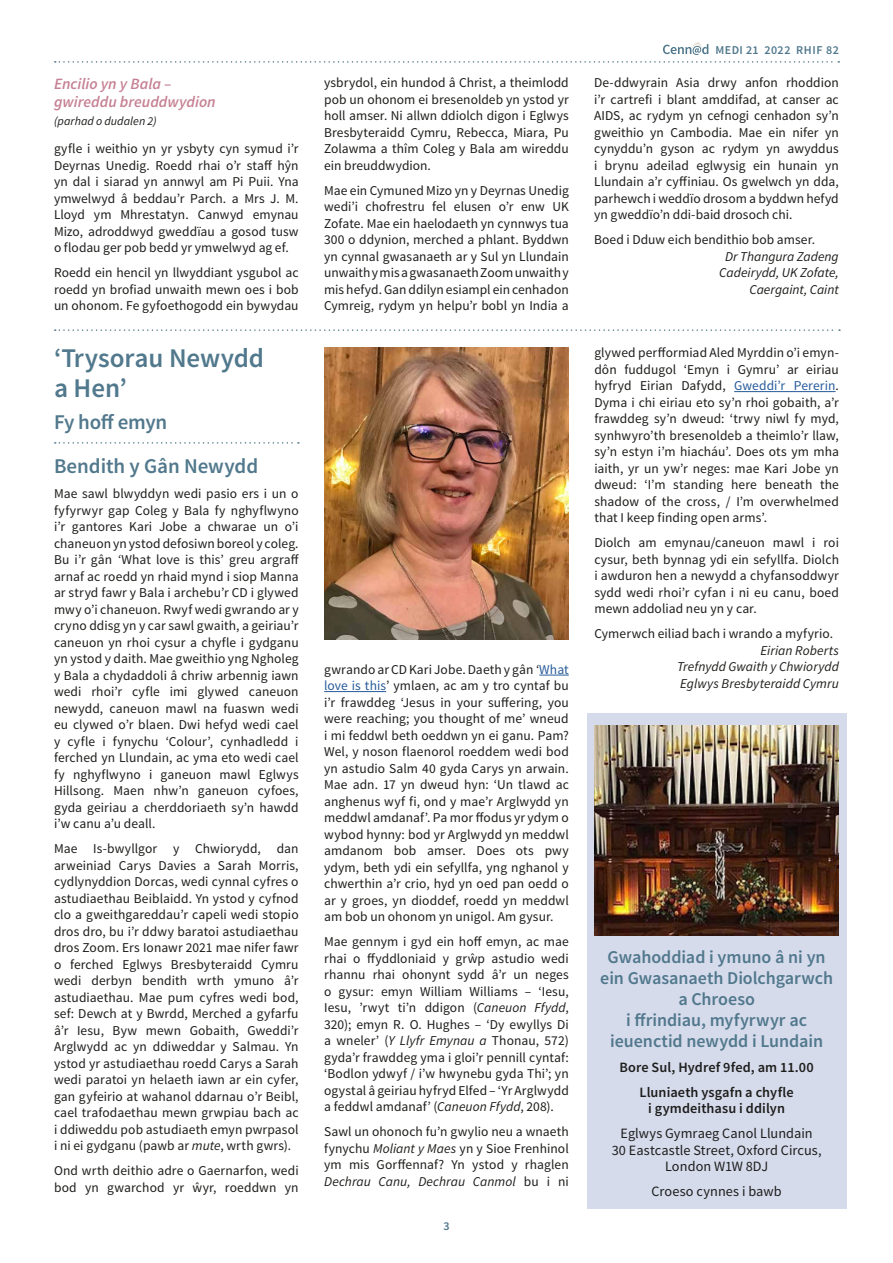
<style>
.page{position:relative;width:893px;height:1263px;background:#fff}
.page>*{position:absolute;margin:0;border:0;box-sizing:border-box;transform-origin:0 0}
.t1{font:600 27px/30px "Source Sans Pro";letter-spacing:-.005em;color:#51788c}
.t2{font:600 21px "Source Sans Pro";letter-spacing:-.005em;color:#51788c}
.t3{font:600 18px/21px "Source Sans Pro";letter-spacing:-.005em;color:#51788c;text-align:center}
.t4{font:italic 600 15.75px/18px "Source Sans Pro";color:#c68194}
.t5{font:14.25px/16.5px "Source Sans Pro";letter-spacing:.005em;color:#1d1d1b;text-align:center}
.t6{font:600 14.25px/25px "Source Sans Pro";letter-spacing:.005em;color:#1d1d1b;text-align:center}
.t7{font:13.5px/16.5px "Source Sans Pro";letter-spacing:.005em;color:#1d1d1b;text-align:justify}
.t8{font:italic 13.5px/16.5px "Source Sans Pro";color:#1d1d1b;text-align:justify}
.t9{font:600 12px "Source Sans Pro";letter-spacing:.04em;color:#51788c}
.t10{font:italic 12px "Source Sans Pro";letter-spacing:.005em;color:#1d1d1b}
.s1{font-style:italic}
.s2{color:#275b9b}
</style>
<div class="page">
<svg style="left:663px;top:42px;width:45px;height:13px"></svg>
<svg style="left:55px;top:61px;width:784px;height:2px"></svg>
<svg style="left:55px;top:329px;width:785px;height:2px"></svg>
<svg style="left:55px;top:442px;width:244px;height:2px"></svg>
<hr style="left:539px;top:675px;width:30px;height:1px;background:#275b9b">
<hr style="left:324px;top:691px;width:62px;height:1px;background:#275b9b">
<hr style="left:734px;top:391px;width:102px;height:1px;background:#275b9b">
<img style="left:324px;top:347px;width:245px;height:292px">
<div style="left:587px;top:713px;width:259px;height:496px;background:#d6dbec"></div>
<img style="left:594px;top:725px;width:245px;height:211px">
<p class="t4" style="left:54px;top:75px;width:163px">Encilio yn y Bala – gwireddu breuddwydion</p>
<p class="t10" style="left:54px;top:114px;width:104px">(parhad o dudalen 2)</p>
<p class="t7" style="left:54px;top:141px;width:246px">gyfle i weithio yn yr ysbyty cyn symud i’r Deyrnas Unedig. Roedd rhai o’r staff hŷn yn dal i siarad yn annwyl am Pi Puii. Yna ymwelwyd â beddau’r Parch. a Mrs J. M.<br>Lloyd ym Mhrestatyn. Canwyd emynau Mizo, adroddwyd gweddïau a gosod tusw o flodau ger pob bedd yr ymwelwyd ag ef.</p>
<p class="t7" style="left:54px;top:265px;width:246px">Roedd ein hencil yn llwyddiant ysgubol ac roedd yn brofiad unwaith mewn oes i bob un ohonom. Fe gyfoethogodd ein bywydau</p>
<h1 class="t1" style="left:54px;top:344px;width:212px">‘Trysorau Newydd a Hen’</h1>
<h2 class="t2" style="left:54px;top:408px;width:115px">Fy hoff emyn</h2>
<h2 class="t2" style="left:54px;top:453px;width:206px">Bendith y Gân Newydd</h2>
<p class="t7" style="left:54px;top:486px;width:247px">Mae sawl blwyddyn wedi pasio ers i un o fyfyrwyr gap Coleg y Bala fy nghyflwyno i’r gantores Kari Jobe a chwarae un o’i chaneuon yn ystod defosiwn boreol y coleg.<br>Bu i’r gân <span class="s1">‘</span>What love is this’ greu argraff arnaf ac roedd yn rhaid mynd i siop Manna ar stryd fawr y Bala i archebu’r CD i glywed mwy o’i chaneuon. Rwyf wedi gwrando ar y cryno ddisg yn y car sawl gwaith, a geiriau’r caneuon yn rhoi cysur a chyfle i gydganu yn ystod y daith. Mae gweithio yng Ngholeg y Bala a chydaddoli â chriw arbennig iawn wedi rhoi’r cyfle imi glywed caneuon newydd, caneuon mawl na fuaswn wedi eu clywed o’r blaen. Dwi hefyd wedi cael y cyfle i fynychu ‘Colour’, cynhadledd i ferched yn Llundain, ac yma eto wedi cael fy nghyflwyno i ganeuon mawl Eglwys Hillsong. Maen nhw’n ganeuon cyfoes, gyda geiriau a cherddoriaeth sy’n hawdd i’w canu a’u deall.</p>
<p class="t7" style="left:54px;top:840px;width:246px">Mae Is-bwyllgor y Chwiorydd, dan arweiniad Carys Davies a Sarah Morris, cydlynyddion Dorcas, wedi cynnal cyfres o astudiaethau Beiblaidd. Yn ystod y cyfnod clo a gweithgareddau’r capeli wedi stopio dros dro, bu i’r ddwy baratoi astudiaethau dros Zoom. Ers Ionawr 2021 mae nifer fawr o ferched Eglwys Bresbyteraidd Cymru wedi derbyn bendith wrth ymuno â’r astudiaethau. Mae pum cyfres wedi bod, sef: Dewch at y Bwrdd, Merched a gyfarfu â’r Iesu, Byw mewn Gobaith, Gweddi’r Arglwydd ac yn ddiweddar y Salmau. Yn ystod yr astudiaethau roedd Carys a Sarah wedi paratoi yn helaeth iawn ar ein cyfer, gan gyfeirio at wahanol ddarnau o’r Beibl, cael trafodaethau mewn grwpiau bach ac i ddiweddu pob astudiaeth emyn pwrpasol i ni ei gydganu (pawb ar <span class="s1">mute</span>, wrth gwrs).</p>
<p class="t7" style="left:54px;top:1162px;width:246px">Ond wrth deithio adre o Gaernarfon, wedi bod yn gwarchod yr ŵyr, roeddwn yn</p>
<p class="t7" style="left:324px;top:75px;width:246px">ysbrydol, ein hundod â Christ, a theimlodd pob un ohonom ei bresenoldeb yn ystod yr holl amser. Ni allwn ddiolch digon i Eglwys Bresbyteraidd Cymru, Rebecca, Miara, Pu Zolawma a thîm Coleg y Bala am wireddu ein breuddwydion.</p>
<p class="t7" style="left:324px;top:182px;width:246px">Mae ein Cymuned Mizo yn y Deyrnas Unedig wedi’i chofrestru fel elusen o’r enw UK Zofate. Mae ein haelodaeth yn cynnwys tua 300 o ddynion, merched a phlant. Byddwn yn cynnal gwasanaeth ar y Sul yn Llundain unwaith y mis a gwasanaeth Zoom unwaith y mis hefyd. Gan ddilyn esiampl ein cenhadon Cymreig, rydym yn helpu’r bobl yn India a</p>
<p class="t7" style="left:324px;top:661px;width:246px">gwrando ar CD Kari Jobe. Daeth y gân <span class="s1">‘</span><span class="s2">What love is this</span>’ ymlaen, ac am y tro cyntaf bu i’r frawddeg ‘Jesus in your suffering, you were reaching; you thought of me’ wneud i mi feddwl beth oeddwn yn ei ganu. Pam?<br>Wel, y noson flaenorol roeddem wedi bod yn astudio Salm 40 gyda Carys yn arwain.<br>Mae adn. 17 yn dweud hyn: ‘Un tlawd ac anghenus wyf fi, ond y mae’r Arglwydd yn meddwl amdanaf’. Pa mor ffodus yr ydym o wybod hynny: bod yr Arglwydd yn meddwl amdanom bob amser. Does ots pwy ydym, beth ydi ein sefyllfa, yng nghanol y chwerthin a’r crio, hyd yn oed pan oedd o ar y groes, yn dioddef, roedd yn meddwl am bob un ohonom yn unigol. Am gysur.</p>
<p class="t7" style="left:324px;top:934px;width:246px">Mae gennym i gyd ein hoff emyn, ac mae rhai o ffyddloniaid y grŵp astudio wedi rhannu rhai ohonynt sydd â’r un neges o gysur: emyn William Williams – ‘Iesu, Iesu, ’rwyt ti’n ddigon (<span class="s1">Caneuon Ffydd</span>, 320); emyn R. O. Hughes – ‘Dy ewyllys Di a wneler’ (<span class="s1">Y Llyfr Emynau a</span> Thonau, 572) gyda’r frawddeg yma i gloi’r pennill cyntaf: ‘Bodlon ydwyf / i’w hwynebu gyda Thi’; yn ogystal â geiriau hyfryd Elfed – ‘Yr Arglwydd a feddwl amdanaf’ (<span class="s1">Caneuon Ffydd</span>, 208).</p>
<p class="t7" style="left:324px;top:1124px;width:246px">Sawl un ohonoch fu’n gwylio neu a wnaeth fynychu <span class="s1">Moliant y Maes</span> yn y Sioe Frenhinol ym mis Gorffennaf? Yn ystod y rhaglen <span class="s1">Dechrau Canu, Dechrau Canmol</span> bu i ni</p>
<p class="t9" style="left:443px;top:1218px;width:8px">3</p>
<p class="t9" style="left:715px;top:42px;width:125px">MEDI 21 2022 RHIF 82</p>
<p class="t7" style="left:594px;top:75px;width:246px">De-ddwyrain Asia drwy anfon rhoddion i’r cartrefi i blant amddifad, at canser ac AIDS, ac rydym yn cefnogi cenhadon sy’n gweithio yn Cambodia. Mae ein nifer yn cynyddu’n gyson ac rydym yn awyddus i brynu adeilad eglwysig ein hunain yn Llundain a’r cyffiniau. Os gwelwch yn dda, parhewch i weddïo drosom a byddwn hefyd yn gweddïo’n ddi-baid drosoch chi.</p>
<p class="t7" style="left:594px;top:232px;width:222px">Boed i Dduw eich bendithio bob amser.</p>
<p class="t8" style="left:719px;top:248px;width:121px;text-align:right">Dr Thangura Zadeng<br>Cadeirydd, UK Zofate,<br>Caergaint, Caint</p>
<p class="t7" style="left:594px;top:345px;width:246px">glywed perfformiad Aled Myrddin o’i emyn&shy;dôn fuddugol ‘Emyn i Gymru’ ar eiriau hyfryd Eirian Dafydd, <span class="s2">Gweddi’r Pererin</span>.<br>Dyma i chi eiriau eto sy’n rhoi gobaith, a’r frawddeg sy’n dweud: ‘trwy niwl fy myd, synhwyro’th bresenoldeb a theimlo’r llaw, sy’n estyn i’m hiacháu’. Does ots ym mha iaith, yr un yw’r neges: mae Kari Jobe yn dweud: ‘I’m standing here beneath the shadow of the cross, / I’m overwhelmed that I keep finding open arms’.</p>
<p class="t7" style="left:594px;top:535px;width:246px">Diolch am emynau/caneuon mawl i roi cysur, beth bynnag ydi ein sefyllfa. Diolch i awduron hen a newydd a chyfansoddwyr sydd wedi rhoi’r cyfan i ni eu canu, boed mewn addoliad neu yn y car.</p>
<p class="t7" style="left:594px;top:626px;width:240px">Cymerwch eiliad bach i wrando a myfyrio.</p>
<p class="t8" style="left:677px;top:642px;width:163px;text-indent:83px">Eirian Roberts Trefnydd Gwaith y Chwiorydd Eglwys Bresbyteraidd Cymru</p>
<h3 class="t3" style="left:600px;top:947px;width:234px">Gwahoddiad i ymuno â ni yn ein Gwasanaeth Diolchgarwch a Chroeso<br>i ffrindiau, myfyrwyr ac ieuenctid newydd i Lundain</h3>
<p class="t6" style="left:619px;top:1055px;width:196px">Bore Sul, Hydref 9fed, am 11.00<br>Lluniaeth ysgafn a chyfle</p>
<p class="t6" style="left:648px;top:1096px;width:138px">i gymdeithasu i ddilyn</p>
<p class="t5" style="left:612px;top:1125px;width:211px">Eglwys Gymraeg Canol Llundain<br>30 Eastcastle Street, Oxford Circus,<br>London W1W 8DJ</p>
<p class="t5" style="left:651px;top:1183px;width:132px">Croeso cynnes i bawb</p>
</div>
